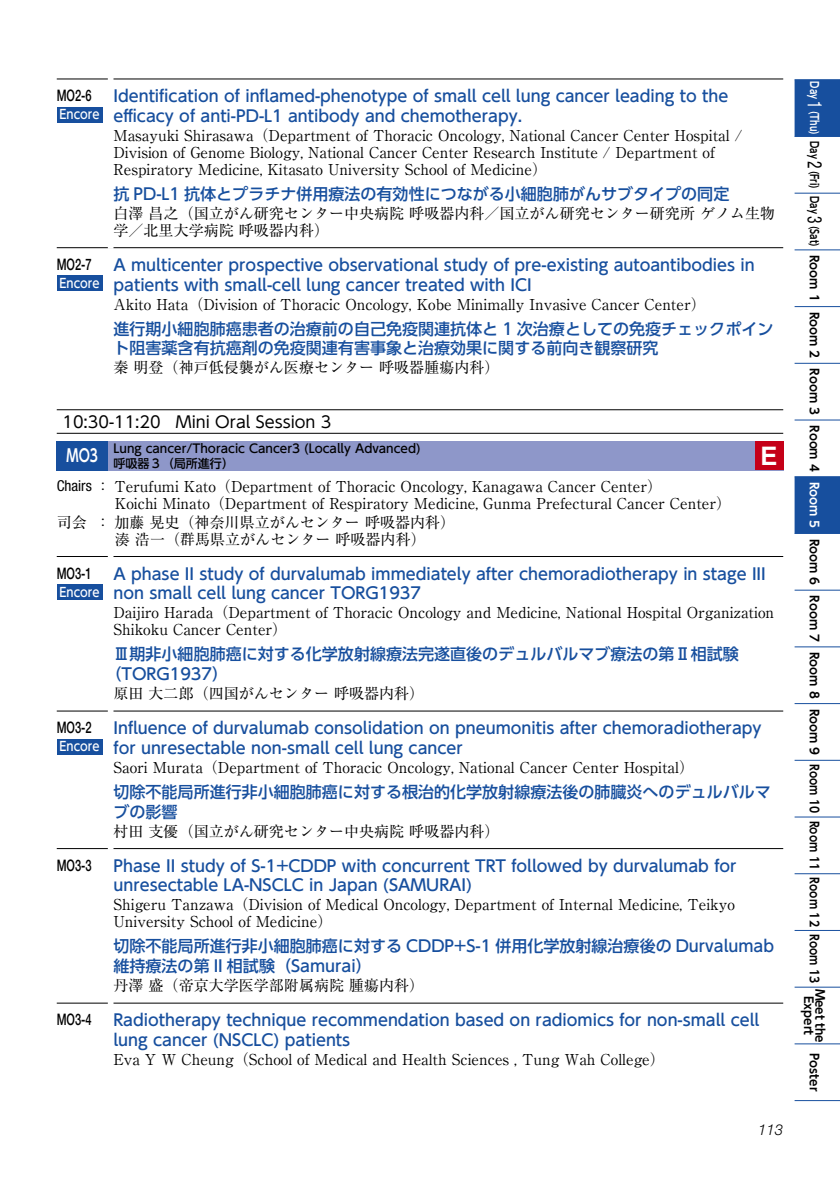
<style>
.page{position:relative;width:840px;height:1191px;background:#fff}
.page>*{position:absolute;margin:0;border:0;box-sizing:border-box;transform-origin:0 0}
.t1{font:700 25.6px "Arial";color:#fff}
.t2{font:700 17.2px "UD Shin Go Pr 6 N De";color:#fff;scale:.71 1}
.t3{font:500 16px/19.8px "UD Shin Go Pr 6 N";color:#174f9e}
.t4{font:16px "UD Shin Go Pr 6 N";color:#000}
.t5{font:500 15.8px "Helvetica Neue LT Std";color:#000;scale:.7 1}
.t6{font:15px/17px "Ryumin Pr 6 N";color:#000}
.t7{font:italic 300 15px "Helvetica Neue LT Std";color:#000}
.t8{font:500 12.8px "UD Shin Go Pr 6 N";color:#fff;scale:.9 1}
.t9{font:700 12px/11.4px "UD Shin Go Pr 6 N De";color:#000;text-align:center}
.t10{font:500 12px/14.2px "UD Shin Go Pr 6 N";color:#000}
.s1{font-family:"Helvetica Neue LT Std";font-stretch:condensed}
.s2{font-size:11.4px;color:#fff}
.s3{font-family:"Helvetica Neue LT Std";font-weight:400;font-stretch:condensed;font-size:19.8px;color:#fff}
.s4{font-size:11.4px}
.s5{font-family:"Helvetica Neue LT Std";font-weight:400;font-stretch:condensed;font-size:19.8px}
.s6{color:#fff}
</style>
<div class="page">
<svg style="left:794px;top:80px;width:45px;height:453px"></svg>
<hr style="left:794px;top:79px;width:45px;height:1px;background:#174f9e">
<hr style="left:794px;top:136px;width:45px;height:1px;background:#174f9e">
<hr style="left:794px;top:193px;width:45px;height:1px;background:#174f9e">
<hr style="left:794px;top:249px;width:45px;height:1px;background:#174f9e">
<hr style="left:794px;top:306px;width:45px;height:1px;background:#174f9e">
<hr style="left:794px;top:363px;width:45px;height:1px;background:#174f9e">
<hr style="left:794px;top:420px;width:45px;height:1px;background:#174f9e">
<hr style="left:794px;top:476px;width:45px;height:1px;background:#174f9e">
<hr style="left:794px;top:533px;width:45px;height:1px;background:#174f9e">
<hr style="left:794px;top:590px;width:45px;height:1px;background:#174f9e">
<hr style="left:794px;top:646px;width:45px;height:1px;background:#174f9e">
<hr style="left:794px;top:703px;width:45px;height:1px;background:#174f9e">
<hr style="left:794px;top:760px;width:45px;height:1px;background:#174f9e">
<hr style="left:794px;top:816px;width:45px;height:1px;background:#174f9e">
<hr style="left:794px;top:873px;width:45px;height:1px;background:#174f9e">
<hr style="left:794px;top:930px;width:45px;height:1px;background:#174f9e">
<hr style="left:794px;top:986px;width:45px;height:1px;background:#174f9e">
<hr style="left:794px;top:1043px;width:45px;height:1px;background:#174f9e">
<hr style="left:794px;top:1100px;width:45px;height:1px;background:#174f9e">
<hr style="left:57px;top:79px;width:725px;height:1px;background:#000">
<hr style="left:57px;top:247px;width:725px;height:1px;background:#000">
<hr style="left:57px;top:409px;width:725px;height:1px;background:#000">
<hr style="left:57px;top:433px;width:725px;height:1px;background:#000">
<hr style="left:57px;top:556px;width:725px;height:1px;background:#000">
<hr style="left:57px;top:710px;width:725px;height:1px;background:#000">
<hr style="left:57px;top:848px;width:725px;height:1px;background:#000">
<hr style="left:57px;top:1002px;width:725px;height:1px;background:#000">
<div style="left:57px;top:441px;width:51px;height:29px;background:#174f9e"></div>
<div style="left:108px;top:441px;width:674px;height:29px;background:#8e97c9"></div>
<div style="left:57px;top:107px;width:45px;height:15px;background:#174f9e"></div>
<div style="left:57px;top:275px;width:45px;height:16px;background:#174f9e"></div>
<div style="left:754px;top:442px;width:28px;height:28px;background:#c50018"></div>
<div style="left:57px;top:584px;width:45px;height:16px;background:#174f9e"></div>
<div style="left:57px;top:739px;width:45px;height:15px;background:#174f9e"></div>
<p class="t5" style="left:57px;top:86px;width:52px">MO2-6</p>
<p class="t3" style="left:113px;top:86px;width:616px">Identification of inflamed-phenotype of small cell lung cancer leading to the efficacy of anti-PD-L1 antibody and chemotherapy.</p>
<p class="t6" style="left:113px;top:126px;width:630px">Masayuki Shirasawa（Department of Thoracic Oncology, National Cancer Center Hospital /<br>Division of Genome Biology, National Cancer Center Research Institute / Department of<br>Respiratory Medicine, Kitasato University School of Medicine）</p>
<p class="t3" style="left:113px;top:183px;width:617px">抗 PD-L1 抗体とプラチナ併用療法の有効性につながる小細胞肺がんサブタイプの同定</p>
<p class="t6" style="left:113px;top:204px;width:663px">白澤昌之（国立がん研究センター中央病院呼吸器内科／国立がん研究センター研究所ゲノム生物学／北里大学病院呼吸器内科）</p>
<p class="t5" style="left:57px;top:255px;width:52px">MO2-7</p>
<p class="t3" style="left:113px;top:254px;width:642px">A multicenter prospective observational study of pre-existing autoantibodies in patients with small-cell lung cancer treated with ICI</p>
<p class="t6" style="left:113px;top:295px;width:593px">Akito Hata（Division of Thoracic Oncology, Kobe Minimally Invasive Cancer Center）</p>
<p class="t3" style="left:113px;top:318px;width:661px">進行期小細胞肺癌患者の治療前の自己免疫関連抗体と 1 次治療としての免疫チェックポイント阻害薬含有抗癌剤の免疫関連有害事象と治療効果に関する前向き観察研究</p>
<p class="t6" style="left:113px;top:358px;width:387px">秦明登（神戸低侵襲がん医療センター呼吸器腫瘍内科）</p>
<p class="t4" style="left:62px;top:409px;width:270px">10:30-11:20 Mini Oral Session 3</p>
<p class="t2" style="left:66px;top:442px;width:46px">MO3</p>
<p class="t10" style="left:113px;top:441px;width:308px">Lung cancer/Thoracic Cancer3 (Locally Advanced)呼吸器３（局所進行）</p>
<p class="t6" style="left:115px;top:477px;width:617px;text-indent:-58px"><span class="s1">Chairs</span> ： Terufumi Kato（Department of Thoracic Oncology, Kanagawa Cancer Center）<br>Koichi Minato（Department of Respiratory Medicine, Gunma Prefectural Cancer Center）</p>
<p class="t6" style="left:115px;top:513px;width:341px;text-indent:-58px">司会 ：加藤晃史（神奈川県立がんセンター呼吸器内科）湊浩一（群馬県立がんセンター呼吸器内科）</p>
<p class="t5" style="left:57px;top:563px;width:52px">MO3-1</p>
<p class="t3" style="left:113px;top:563px;width:653px">A phase II study of durvalumab immediately after chemoradiotherapy in stage III non small cell lung cancer TORG1937</p>
<p class="t6" style="left:113px;top:603px;width:662px">Daijiro Harada（Department of Thoracic Oncology and Medicine, National Hospital Organization<br>Shikoku Cancer Center）</p>
<p class="t3" style="left:105px;top:644px;width:634px;text-indent:8px">Ⅲ期非小細胞肺癌に対する化学放射線療法完遂直後のデュルバルマブ療法の第Ⅱ相試験（TORG1937）</p>
<p class="t6" style="left:113px;top:684px;width:312px">原田大二郎（四国がんセンター呼吸器内科）</p>
<p class="t5" style="left:57px;top:718px;width:52px">MO3-2</p>
<p class="t3" style="left:113px;top:717px;width:649px">Influence of durvalumab consolidation on pneumonitis after chemoradiotherapy for unresectable non-small cell lung cancer</p>
<p class="t6" style="left:113px;top:758px;width:581px">Saori Murata（Department of Thoracic Oncology, National Cancer Center Hospital）</p>
<p class="t3" style="left:113px;top:781px;width:658px">切除不能局所進行非小細胞肺癌に対する根治的化学放射線療法後の肺臓炎へのデュルバルマブの影響</p>
<p class="t6" style="left:113px;top:821px;width:387px">村田支優（国立がん研究センター中央病院呼吸器内科）</p>
<p class="t5" style="left:57px;top:855px;width:52px">MO3-3</p>
<p class="t3" style="left:113px;top:855px;width:624px">Phase II study of S-1+CDDP with concurrent TRT followed by durvalumab for unresectable LA-NSCLC in Japan (SAMURAI)</p>
<p class="t6" style="left:113px;top:895px;width:622px">Shigeru Tanzawa（Division of Medical Oncology, Department of Internal Medicine, Teikyo<br>University School of Medicine）</p>
<p class="t3" style="left:113px;top:936px;width:661px">切除不能局所進行非小細胞肺癌に対する CDDP+S-1 併用化学放射線治療後の Durvalumab維持療法の第 II 相試験（Samurai）</p>
<p class="t6" style="left:113px;top:976px;width:312px">丹澤盛（帝京大学医学部附属病院腫瘍内科）</p>
<p class="t5" style="left:57px;top:1010px;width:52px">MO3-4</p>
<p class="t3" style="left:113px;top:1009px;width:647px">Radiotherapy technique recommendation based on radiomics for non-small cell lung cancer (NSCLC) patients</p>
<p class="t6" style="left:113px;top:1050px;width:552px">Eva Y W Cheung（School of Medical and Health Sciences , Tung Wah College）</p>
<p class="t8" style="left:60px;top:104px;width:46px">Encore</p>
<p class="t8" style="left:60px;top:273px;width:46px">Encore</p>
<h1 class="t1" style="left:760px;top:439px;width:19px">E</h1>
<p class="t8" style="left:60px;top:581px;width:46px">Encore</p>
<p class="t8" style="left:60px;top:736px;width:46px">Encore</p>
<p class="t7" style="left:757px;top:1120px;width:27px">113</p>
<p class="t9" style="left:820px;top:81px;width:903px;rotate:90deg"><span class="s2">Day</span> <span class="s3">1</span> <span class="s2">(Thu)</span> <span class="s4">Day</span> <span class="s5">2</span> <span class="s4">(Fri) Day</span> <span class="s5">3</span> <span class="s4">(Sat)</span> Room 1 Room 2 Room 3 Room 4 <span class="s6">Room 5</span> Room 6 Room 7 Room 8 Room 9 Room 10 Room 11 Room 12 Room 13</p>
<p class="t9" style="left:825px;top:988px;width:55px;rotate:90deg">Meet the<br>Expert</p>
<p class="t9" style="left:820px;top:1053px;width:40px;rotate:90deg">Poster</p>
</div>
